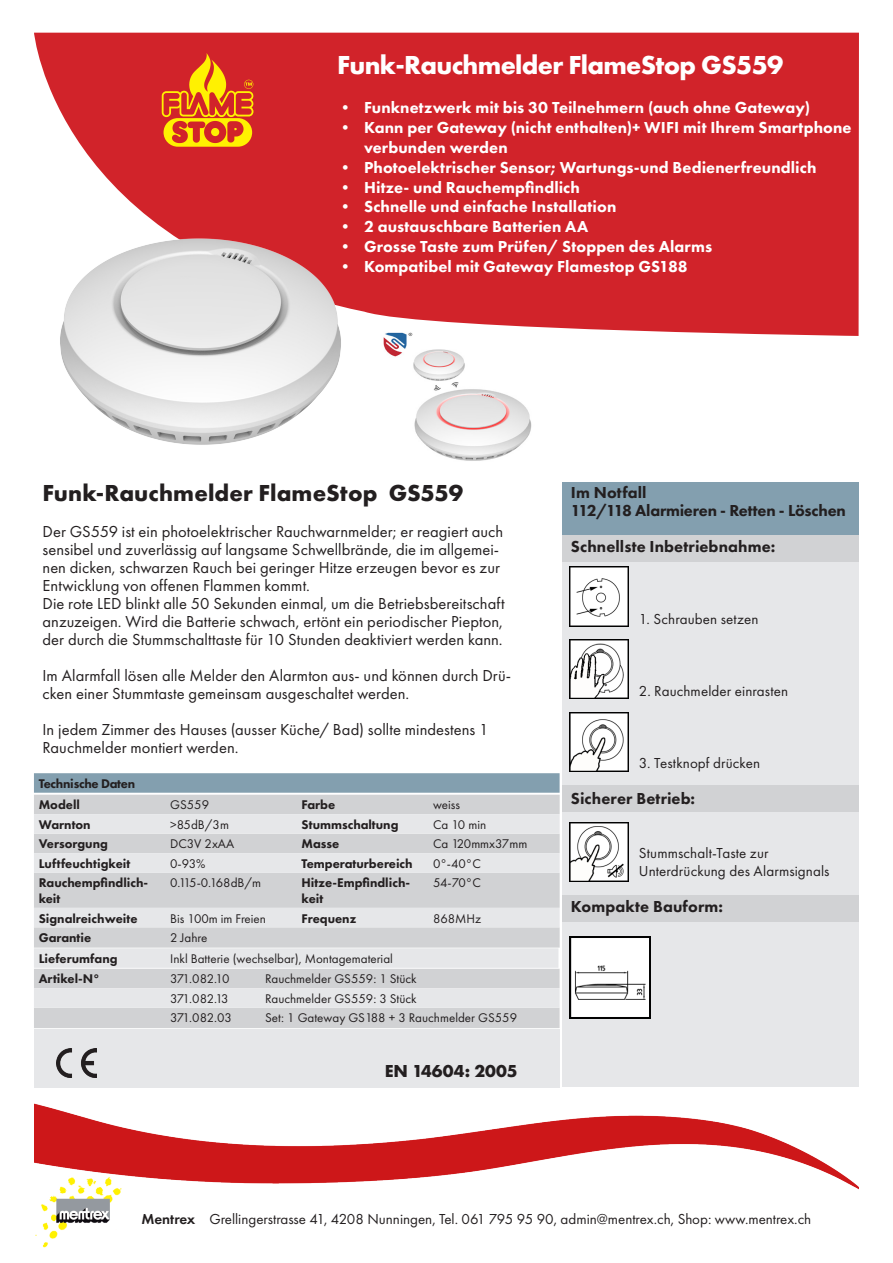
<style>
.page{position:relative;width:893px;height:1263px;background:#fff}
.page>*{position:absolute;margin:0;border:0;box-sizing:border-box;transform-origin:0 0}
.t1{font:700 27px "Futura PT";letter-spacing:-.025em;color:#fff}
.t2{font:700 24px "Futura PT";letter-spacing:.005em;color:#231f20}
.t3{font:700 18px "Futura PT";color:#231f20}
.t4{font:16.5px/18px "Futura PT";letter-spacing:.005em;color:#231f20}
.t5{font:800 16.5px/19.8px "Futura PT";letter-spacing:.005em;color:#fff}
.t6{font:800 16.5px "Futura PT";letter-spacing:.005em;color:#231f20}
.t7{font:15px "Futura PT";letter-spacing:.005em;color:#231f20}
.t8{font:13.05px "Futura PT";color:#231f20}
.t9{font:800 13.05px/15.8px "Futura PT";color:#231f20}
.t10{font:13.05px "Futura PT";letter-spacing:-.05em;color:#231f20}
.t11{font:800 13.05px "Futura PT";letter-spacing:-.02em;color:#231f20}
.s1{font-weight:600}
</style>
<div class="page">
<div style="left:34px;top:33px;width:825px;height:303px;background:#d1232a"></div>
<div style="left:34px;top:1028px;width:525px;height:59px;background:#e6e7e9"></div>
<div style="left:34px;top:795px;width:526px;height:153px;background:#d1d2d4"></div>
<svg style="left:34px;top:814px;width:526px;height:113px;background:#dcdddf"></svg>
<svg style="left:34px;top:948px;width:526px;height:80px;background:#dcdddf"></svg>
<svg style="left:34px;top:773px;width:526px;height:20px;background:#86a1b0"></svg>
<div style="left:562px;top:482px;width:297px;height:53px;background:#839faf"></div>
<div style="left:562px;top:561px;width:297px;height:224px;background:#e6e7e9"></div>
<div style="left:562px;top:811px;width:297px;height:276px;background:#e6e7e9"></div>
<div style="left:562px;top:535px;width:297px;height:26px;background:#d1d2d4"></div>
<div style="left:562px;top:785px;width:297px;height:26px;background:#d1d2d4"></div>
<div style="left:562px;top:895px;width:297px;height:26px;background:#d1d2d4"></div>
<img style="left:378px;top:330px;width:164px;height:131px">
<img style="left:56px;top:1048px;width:41px;height:29px">
<svg style="left:162px;top:53px;width:91px;height:94px;background:#e0691b"></svg>
<img style="left:569px;top:567px;width:59px;height:59px">
<img style="left:569px;top:639px;width:59px;height:60px">
<img style="left:569px;top:712px;width:59px;height:60px">
<img style="left:569px;top:822px;width:59px;height:60px">
<img style="left:569px;top:936px;width:82px;height:82px">
<img style="left:34px;top:1103px;width:825px;height:87px">
<img style="left:34px;top:213px;width:332px;height:232px">
<img style="left:34px;top:1176px;width:92px;height:72px">
<p class="t1" style="left:337px;top:47px;width:448px">Funk-Rauchmelder FlameStop GS559</p>
<p class="t5" style="left:337px;top:98px;width:474px">• Funknetzwerk mit bis 30 Teilnehmern (auch ohne Gateway)</p>
<p class="t5" style="left:364px;top:117px;width:489px;text-indent:-27px">• Kann per Gateway (nicht enthalten)+ WIFI mit Ihrem Smartphone verbunden werden</p>
<p class="t5" style="left:337px;top:157px;width:481px">• Photoelektrischer Sensor; Wartungs-und Bedienerfreundlich</p>
<p class="t5" style="left:337px;top:177px;width:244px">• Hitze- und Rauchempfindlich</p>
<p class="t5" style="left:337px;top:197px;width:281px">• Schnelle und einfache Installation</p>
<p class="t5" style="left:337px;top:216px;width:253px">• 2 austauschbare Batterien AA</p>
<p class="t5" style="left:337px;top:236px;width:377px">• Grosse Taste zum Prüfen/ Stoppen des Alarms</p>
<p class="t5" style="left:337px;top:256px;width:352px">• Kompatibel mit Gateway Flamestop GS188</p>
<p class="t2" style="left:43px;top:477px;width:422px">Funk-Rauchmelder FlameStop GS559</p>
<p class="t4" style="left:43px;top:522px;width:462px">Der GS559 ist ein photoelektrischer Rauchwarnmelder; er reagiert auch sensibel und zuverlässig auf langsame Schwellbrände, die im allgemei&shy;nen dicken, schwarzen Rauch bei geringer Hitze erzeugen bevor es zur Entwicklung von offenen Flammen kommt.</p>
<p class="t4" style="left:43px;top:594px;width:464px;text-align:justify">Die rote LED blinkt alle 50 Sekunden einmal, um die Betriebsbereitschaft anzuzeigen. Wird die Batterie schwach, ertönt ein periodischer Piepton, der durch die Stummschalttaste für 10 Stunden deaktiviert werden kann.</p>
<p class="t4" style="left:43px;top:666px;width:470px">Im Alarmfall lösen alle Melder den Alarmton aus- und können durch Drü&shy;cken einer Stummtaste gemeinsam ausgeschaltet werden.</p>
<p class="t4" style="left:43px;top:720px;width:447px">In jedem Zimmer des Hauses (ausser Küche/ Bad) sollte mindestens 1<br>Rauchmelder montiert werden.</p>
<p class="t11" style="left:39px;top:775px;width:98px">Technische Daten</p>
<p class="t9" style="left:39px;top:797px;width:43px">Modell</p>
<p class="t8" style="left:170px;top:797px;width:40px">GS559</p>
<p class="t9" style="left:302px;top:797px;width:35px">Farbe</p>
<p class="t8" style="left:433px;top:797px;width:29px">weiss</p>
<p class="t9" style="left:39px;top:816px;width:54px">Warnton</p>
<p class="t8" style="left:170px;top:817px;width:60px">&gt;85dB/3m</p>
<p class="t9" style="left:302px;top:816px;width:98px">Stummschaltung</p>
<p class="t8" style="left:433px;top:817px;width:55px">Ca 10 min</p>
<p class="t9" style="left:39px;top:836px;width:71px">Versorgung</p>
<p class="t8" style="left:170px;top:836px;width:66px">DC3V 2xAA</p>
<p class="t9" style="left:302px;top:836px;width:39px">Masse</p>
<p class="t8" style="left:433px;top:836px;width:96px">Ca 120mmx37mm</p>
<p class="t9" style="left:39px;top:855px;width:93px">Luftfeuchtigkeit</p>
<p class="t8" style="left:170px;top:856px;width:37px">0-93%</p>
<p class="t9" style="left:302px;top:855px;width:113px">Temperaturbereich</p>
<p class="t8" style="left:433px;top:856px;width:49px">0°-40°C</p>
<p class="t9" style="left:39px;top:875px;width:111px">Rauchempfindlich&shy;keit</p>
<p class="t10" style="left:170px;top:875px;width:93px">0.115-0.168dB/m</p>
<p class="t9" style="left:302px;top:875px;width:110px">Hitze-Empfindlich&shy;keit</p>
<p class="t8" style="left:433px;top:875px;width:49px">54-70°C</p>
<p class="t9" style="left:39px;top:910px;width:100px">Signalreichweite</p>
<p class="t8" style="left:170px;top:910px;width:97px">Bis 100m im Freien</p>
<p class="t9" style="left:302px;top:910px;width:56px">Frequenz</p>
<p class="t8" style="left:433px;top:910px;width:50px">868MHz</p>
<p class="t9" style="left:39px;top:930px;width:54px">Garantie</p>
<p class="t8" style="left:170px;top:930px;width:39px">2 Jahre</p>
<p class="t9" style="left:39px;top:950px;width:80px">Lieferumfang</p>
<p class="t8" style="left:170px;top:951px;width:224px">Inkl Batterie (wechselbar), Montagematerial</p>
<p class="t9" style="left:39px;top:971px;width:63px">Artikel-N°</p>
<p class="t8" style="left:170px;top:971px;width:61px">371.082.10</p>
<p class="t8" style="left:265px;top:971px;width:153px">Rauchmelder GS559: 1 Stück</p>
<p class="t8" style="left:170px;top:991px;width:60px">371.082.13</p>
<p class="t8" style="left:265px;top:991px;width:153px">Rauchmelder GS559: 3 Stück</p>
<p class="t8" style="left:170px;top:1010px;width:63px">371.082.03</p>
<p class="t8" style="left:265px;top:1010px;width:254px">Set: 1 Gateway GS188 + 3 Rauchmelder GS559</p>
<p class="t3" style="left:385px;top:1059px;width:134px">EN 14604: 2005</p>
<p class="t6" style="left:571px;top:483px;width:77px">Im Notfall</p>
<p class="t6" style="left:571px;top:501px;width:276px">112/118 Alarmieren - Retten - Löschen</p>
<p class="t6" style="left:571px;top:537px;width:206px">Schnellste Inbetriebnahme:</p>
<p class="t7" style="left:639px;top:610px;width:121px">1. Schrauben setzen</p>
<p class="t7" style="left:639px;top:682px;width:151px">2. Rauchmelder einrasten</p>
<p class="t7" style="left:639px;top:754px;width:123px">3. Testknopf drücken</p>
<p class="t6" style="left:571px;top:789px;width:126px">Sicherer Betrieb:</p>
<p class="t7" style="left:639px;top:844px;width:131px">Stummschalt-Taste zur</p>
<p class="t7" style="left:639px;top:862px;width:192px">Unterdrückung des Alarmsignals</p>
<p class="t6" style="left:571px;top:897px;width:154px">Kompakte Bauform:</p>
<p class="t7" style="left:141px;top:1209px;width:671px"><span class="s1">Mentrex</span> Grellingerstrasse 41, 4208 Nunningen, Tel. 061 795 95 90, admin@mentrex.ch, Shop: www.mentrex.ch</p>
</div>
